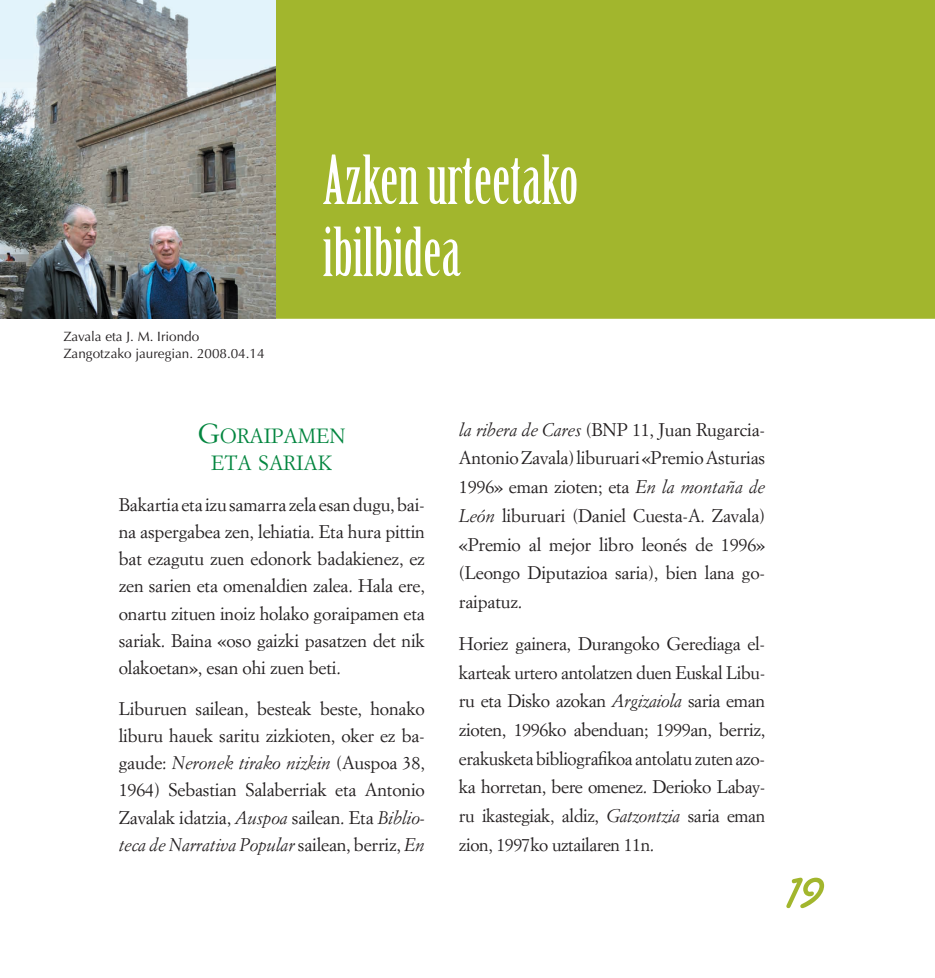
<style>
.page{position:relative;width:935px;height:978px;background:#fff}
.page>*{position:absolute;margin:0;border:0;box-sizing:border-box;transform-origin:0 0}
.t1{font:66px/72px "Birch Std";color:#fff}
.t2{font:54px "Santa Fe Let Plain";color:#a2b62d}
.t3{font:20.25px/27.2px "Simoncini Garamond Std";color:#048640;text-align:center}
.t4{font:18px/28.7px "Simoncini Garamond Std";letter-spacing:-.01em;color:#231f20;text-align:justify}
.t5{font:13.5px/16.2px "Optima LT Std";color:#231f20}
.s1{font-size:27px}
.s2{font-style:italic}
</style>
<div class="page">
<div style="left:275px;top:0;width:660px;height:319px;background:#a2b62d"></div>
<img style="left:0;top:0;width:275px;height:319px">
<p class="t5" style="left:63px;top:329px;width:203px">Zavala eta J. M. Iriondo<br>Zangotzako jauregian. 2008.04.14</p>
<h1 class="t1" style="left:323px;top:146px;width:257px">Azken urteetako ibilbidea</h1>
<p class="t3" style="left:198px;top:421px;width:149px"><span class="s1">G</span>ORAIPAMEN<br>ETA SARIAK</p>
<p class="t4" style="left:119px;top:490px;width:308px;line-height:27.2px">Bakartia eta izu samarra zela esan dugu, bai&shy;na aspergabea zen, lehiatia. Eta hura pittin bat ezagutu zuen edonork badakienez, ez zen sarien eta omenaldien zalea. Hala ere, onartu zituen inoiz holako goraipamen eta sariak. Baina «oso gaizki pasatzen det nik olakoetan», esan ohi zuen beti.</p>
<p class="t4" style="left:119px;top:694px;width:308px;line-height:27.2px">Liburuen sailean, besteak beste, honako liburu hauek saritu zizkioten, oker ez ba&shy;gaude: <span class="s2">Neronek tirako nizkin</span> (Auspoa 38, 1964) Sebastian Salaberriak eta Antonio Zavalak idatzia, <span class="s2">Auspoa</span> sailean. Eta <span class="s2">Biblio&shy;teca de Narrativa Popular</span> sailean, berriz, <span class="s2">En</span></p>
<p class="t4" style="left:459px;top:414px;width:308px"><span class="s2">la ribera de Cares</span> (BNP 11, Juan Rugarcia-Antonio Zavala) liburuari «Premio Asturias 1996» eman zioten; eta <span class="s2">En la montaña de León</span> liburuari (Daniel Cuesta-A. Zavala) «Premio al mejor libro leonés de 1996» (Leongo Diputazioa saria), bien lana go&shy;raipatuz.</p>
<p class="t4" style="left:459px;top:629px;width:308px">Horiez gainera, Durangoko Gerediaga el&shy;karteak urtero antolatzen duen Euskal Libu&shy;ru eta Disko azokan <span class="s2">Argizaiola</span> saria eman zioten, 1996ko abenduan; 1999an, berriz, erakusketa bibliografikoa antolatu zuten azo&shy;ka horretan, bere omenez. Derioko Labay&shy;ru ikastegiak, aldiz, <span class="s2">Gatzontzia</span> saria eman zion, 1997ko uztailaren 11n.</p>
<h2 class="t2" style="left:786px;top:871px;width:38px">19</h2>
</div>
